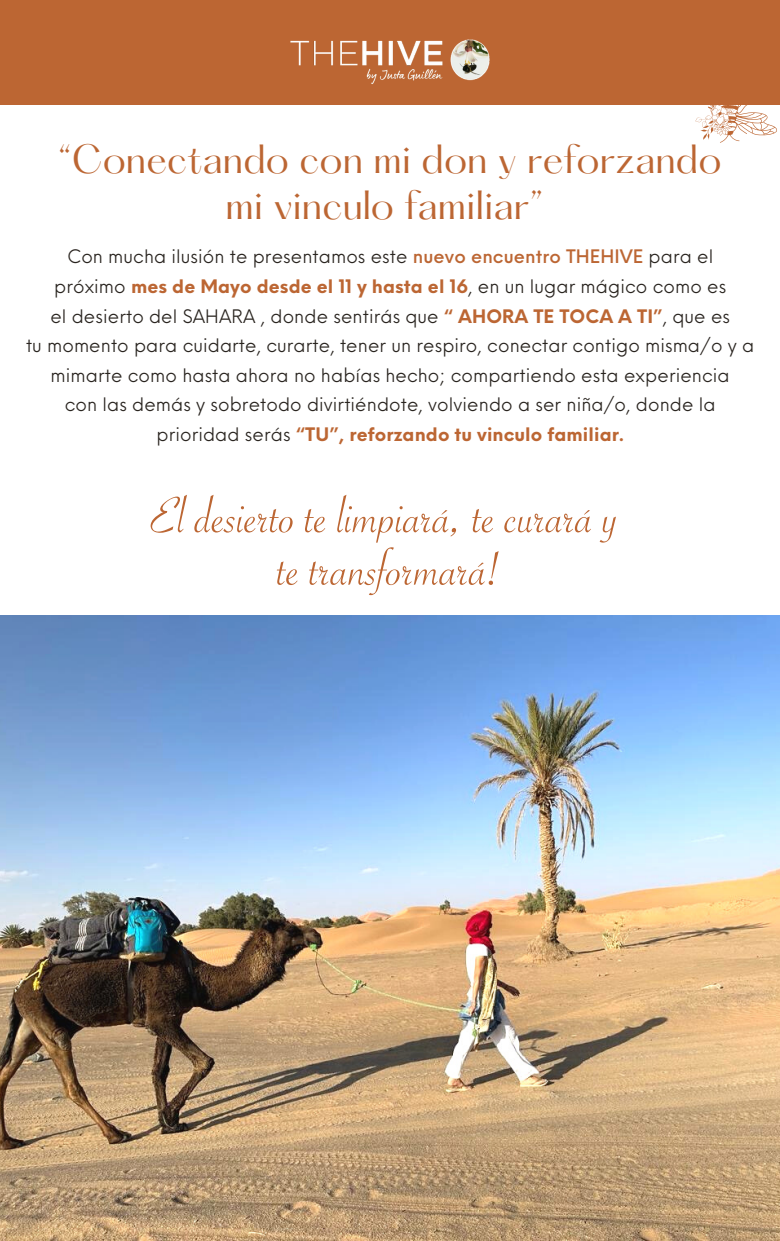
<style>
.page{position:relative;width:780px;height:1241px;background:#fff}
.page>*{position:absolute;margin:0;border:0;box-sizing:border-box;transform-origin:0 0}
.t1{font:54.25px "Savoye Let Plain";color:#bc6633}
.t2{font:35.62px/46.4px "Hatton";color:#bc6633;text-align:center}
.t3{font:18.12px "Neue Einstellung";letter-spacing:.005em;color:#29241f}
.t4{font:700 18.12px "Neue Einstellung";letter-spacing:.005em;color:#bc6633}
.s1{font-weight:500;color:#bc6633}
.s2{font-weight:700;color:#bc6633}
.s3{font-weight:400;color:#29241f}
</style>
<div class="page">
<img style="left:0;top:615px;width:779px;height:625px">
<svg style="left:695px;top:105px;width:81px;height:38px"></svg>
<div style="left:0;top:0;width:779px;height:105px;background:#bc6633"></div>
<img style="left:290px;top:39px;width:200px;height:45px">
<p class="t2" style="left:58px;top:140px;width:665px">“Conectando con mi don y reforzando mi vinculo familiar”</p>
<p class="t3" style="left:67px;top:240px;width:647px">Con mucha ilusión te presentamos este <span class="s1">nuevo encuentro THEHIVE</span> para el</p>
<p class="t3" style="left:54px;top:270px;width:673px">próximo <span class="s2">mes de Mayo desde el 11 y hasta el 16</span>, en un lugar mágico como es</p>
<p class="t3" style="left:50px;top:300px;width:680px">el desierto del SAHARA , donde sentirás que <span class="s2">“ AHORA TE TOCA A TI”</span>, que es</p>
<p class="t3" style="left:26px;top:329px;width:729px">tu momento para cuidarte, curarte, tener un respiro, conectar contigo misma/o y a</p>
<p class="t3" style="left:51px;top:358px;width:680px">mimarte como hasta ahora no habías hecho; compartiendo esta experiencia</p>
<p class="t3" style="left:65px;top:388px;width:652px">con las demás y sobretodo divirtiéndote, volviendo a ser niña/o, donde la</p>
<p class="t4" style="left:156px;top:417px;width:468px"><span class="s3">prioridad serás</span> “TU”, reforzando tu vinculo familiar.</p>
<p class="t1" style="left:150px;top:495px;width:469px">El desierto te limpiará, te curará y</p>
<p class="t1" style="left:277px;top:547px;width:225px">te transformará!</p>
</div>
